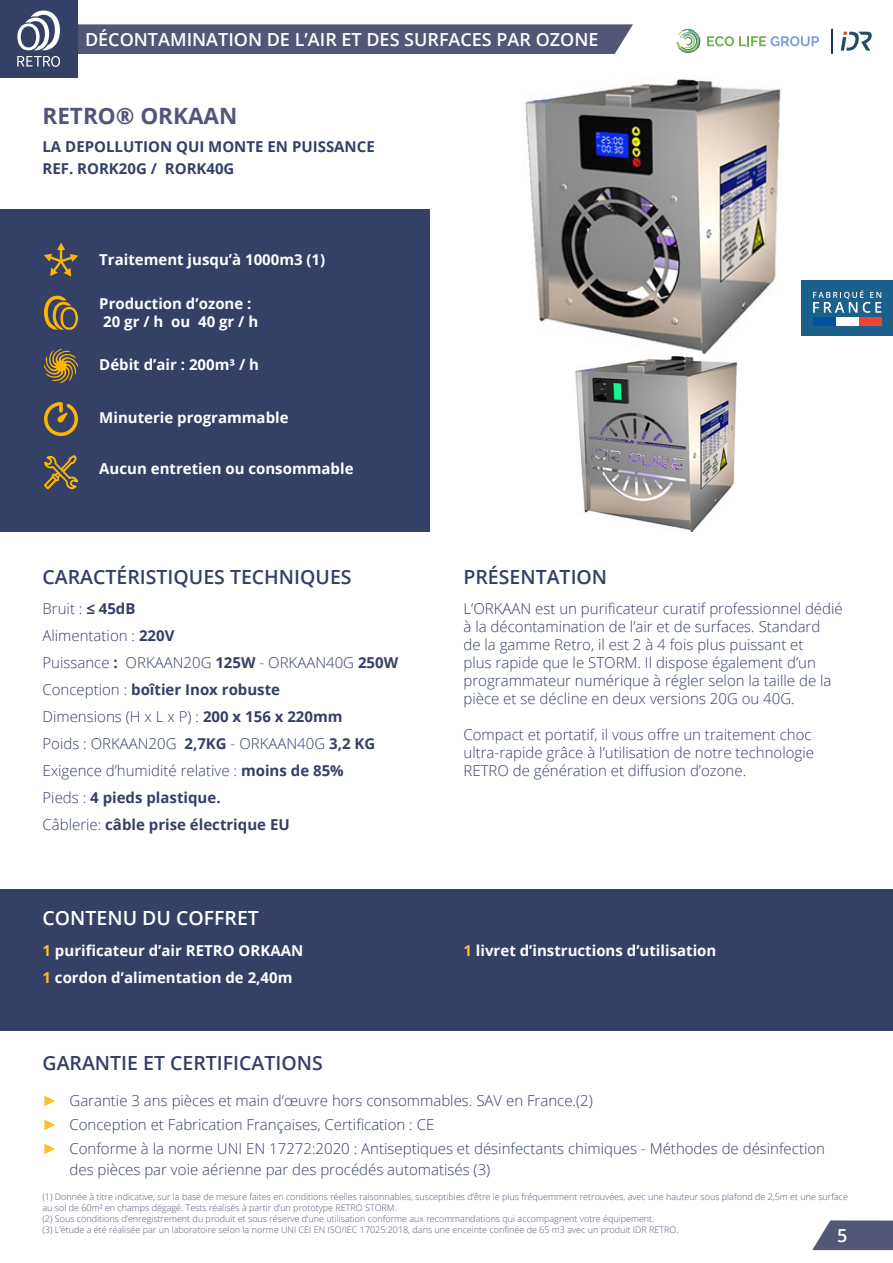
<style>
.page{position:relative;width:893px;height:1263px;background:#fff}
.page>*{position:absolute;margin:0;border:0;box-sizing:border-box;transform-origin:0 0}
.TITRE_1_RETRO{font:700 22.5px "Open Sans";color:#525778}
.Title_2_White_retro{font:600 19.5px "Open Sans";color:#353f66}
.Title_2_Dark_Backgro{font:600 19.5px "Open Sans";color:#fff}
.t1{font:600 18px "Open Sans";color:#fff}
.Standard_White_Retro{font:300 15px/18px "Open Sans";color:#353f66}
.Retro_List{font:300 15px/27px "Open Sans";color:#353f66}
.Standard_dark_Backgr{font:700 15px "Open Sans";color:#fff}
.Standard_Dark_bold_r{font:700 15px "Open Sans";color:#fff}
.Retro_List-2{font:700 15px "Open Sans";color:#353f66}
.Titre_3_white_retro{font:700 15px "Open Sans";color:#344066}
.Retro_Back_Liste{font:700 15px "Open Sans";color:#fff}
.small_white_retro{font:300 9px/10.8px "Open Sans";color:#525778}
.s1{font-weight:700}
.s2{font-weight:300}
.s3{color:#fdbe28}
.s4{font-family:"Arial";font-weight:400;color:#fdbe28}
</style>
<div class="page">
<div style="left:77px;top:24px;width:556px;height:30px;background:#525777"></div>
<svg style="left:812px;top:1220px;width:81px;height:30px;background:#686c88"></svg>
<div style="left:0;top:0;width:77px;height:77px;background:#344066"></div>
<svg style="left:17px;top:56px;width:43px;height:11px"></svg>
<svg style="left:17px;top:11px;width:43px;height:39px"></svg>
<svg style="left:841px;top:32px;width:31px;height:19px"></svg>
<svg style="left:707px;top:36px;width:112px;height:10px"></svg>
<svg style="left:679px;top:29px;width:22px;height:24px"></svg>
<div style="left:831px;top:29px;width:2px;height:25px;border:2px solid #1c3b45"></div>
<div style="left:0;top:889px;width:893px;height:142px;background:#344066"></div>
<div style="left:0;top:209px;width:429px;height:322px;background:#344066"></div>
<img style="left:575px;top:356px;width:163px;height:175px">
<img style="left:525px;top:78px;width:256px;height:276px">
<svg style="left:44px;top:349px;width:34px;height:34px"></svg>
<svg style="left:44px;top:242px;width:34px;height:35px"></svg>
<svg style="left:44px;top:455px;width:34px;height:34px"></svg>
<svg style="left:44px;top:296px;width:34px;height:34px"></svg>
<svg style="left:44px;top:402px;width:34px;height:34px"></svg>
<div style="left:801px;top:280px;width:92px;height:56px;background:#1c618b"></div>
<svg style="left:813px;top:290px;width:68px;height:23px"></svg>
<div style="left:813px;top:318px;width:23px;height:8px;background:#0050a4"></div>
<div style="left:836px;top:318px;width:23px;height:8px;background:#fff"></div>
<div style="left:859px;top:318px;width:22px;height:8px;background:#ef4135"></div>
<p class="t1" style="left:85px;top:27px;width:515px">DÉCONTAMINATION DE L’AIR ET DES SURFACES PAR OZONE</p>
<p class="TITRE_1_RETRO" style="left:43px;top:100px;width:196px">RETRO® ORKAAN</p>
<p class="Titre_3_white_retro" style="left:43px;top:136px;width:334px">LA DEPOLLUTION QUI MONTE EN PUISSANCE</p>
<p class="Titre_3_white_retro" style="left:43px;top:158px;width:193px">REF. RORK20G / RORK40G</p>
<p class="Standard_dark_Backgr" style="left:99px;top:249px;width:228px">Traitement jusqu’à 1000m3 (1)</p>
<p class="Standard_dark_Backgr" style="left:99px;top:293px;width:154px">Production d’ozone :</p>
<p class="Standard_dark_Backgr" style="left:103px;top:311px;width:157px">20 gr / h ou 40 gr / h</p>
<p class="Standard_dark_Backgr" style="left:99px;top:354px;width:161px">Débit d’air : 200m³ / h</p>
<p class="Standard_dark_Backgr" style="left:99px;top:407px;width:191px">Minuterie programmable</p>
<p class="Standard_dark_Backgr" style="left:99px;top:458px;width:256px">Aucun entretien ou consommable</p>
<p class="Title_2_White_retro" style="left:43px;top:563px;width:311px">CARACTÉRISTIQUES TECHNIQUES</p>
<p class="Title_2_White_retro" style="left:463px;top:563px;width:145px">PRÉSENTATION</p>
<p class="Retro_List" style="left:43px;top:595px;width:95px">Bruit : <span class="s1">≤ 45dB</span></p>
<p class="Retro_List" style="left:43px;top:622px;width:133px">Alimentation : <span class="s1">220V</span></p>
<p class="Retro_List" style="left:43px;top:649px;width:357px">Puissance <span class="s1">:</span> ORKAAN20G <span class="s1">125W</span> - ORKAAN40G <span class="s1">250W<br></span>Conception : <span class="s1">boîtier Inox robuste</span></p>
<p class="Retro_List" style="left:43px;top:703px;width:301px">Dimensions (H x L x P) : <span class="s1">200 x 156 x 220mm</span></p>
<p class="Retro_List" style="left:43px;top:730px;width:334px">Poids : ORKAAN20G <span class="s1">2,7KG</span> - ORKAAN40G <span class="s1">3,2 KG</span></p>
<p class="Retro_List" style="left:43px;top:757px;width:303px">Exigence d’humidité relative : <span class="s1">moins de 85%</span></p>
<p class="Retro_List-2" style="left:43px;top:787px;width:180px"><span class="s2">Pieds :</span> 4 pieds plastique.</p>
<p class="Retro_List-2" style="left:43px;top:814px;width:249px"><span class="s2">Câblerie:</span> câble prise électrique EU</p>
<p class="Title_2_Dark_Backgro" style="left:43px;top:904px;width:218px">CONTENU DU COFFRET</p>
<p class="Standard_White_Retro" style="left:463px;top:599px;width:376px">L’ORKAAN est un purificateur curatif professionnel dédié à la décontamination de l’air et de surfaces. Standard de la gamme Retro, il est 2 à 4 fois plus puissant et<br>plus rapide que le STORM. Il dispose également d’un programmateur numérique à régler selon la taille de la pièce et se décline en deux versions 20G ou 40G.</p>
<p class="Standard_White_Retro" style="left:463px;top:725px;width:352px">Compact et portatif, il vous offre un traitement choc ultra-rapide grâce à l’utilisation de notre technologie<br>RETRO de génération et diffusion d’ozone.</p>
<p class="Standard_Dark_bold_r" style="left:43px;top:939px;width:262px"><span class="s3">1</span> purificateur d’air RETRO ORKAAN</p>
<p class="Retro_Back_Liste" style="left:463px;top:939px;width:254px"><span class="s3">1</span> livret d’instructions d’utilisation</p>
<p class="Standard_Dark_bold_r" style="left:43px;top:966px;width:251px"><span class="s3">1</span> cordon d’alimentation de 2,40m</p>
<p class="Title_2_White_retro" style="left:43px;top:1050px;width:282px">GARANTIE ET CERTIFICATIONS</p>
<p class="Standard_White_Retro" style="left:43px;top:1091px;width:552px"><span class="s4">►</span> Garantie 3 ans pièces et main d’œuvre hors consommables. SAV en France.(2)</p>
<p class="Standard_White_Retro" style="left:43px;top:1115px;width:393px"><span class="s4">►</span> Conception et Fabrication Françaises, Certification : CE</p>
<p class="Standard_White_Retro" style="left:70px;top:1137px;width:757px;line-height:21px;text-indent:-27px"><span class="s4">►</span> Conforme à la norme UNI EN 17272:2020 : Antiseptiques et désinfectants chimiques - Méthodes de désinfection des pièces par voie aérienne par des procédés automatisés (3)</p>
<p class="small_white_retro" style="left:43px;top:1191px;width:807px">(1) Donnée à titre indicative, sur la base de mesure faites en conditions réelles raisonnables, susceptibles d’être le plus fréquemment retrouvées, avec une hauteur sous plafond de 2,5m et une surface au sol de 60m² en champs dégagé. Tests réalisés à partir d’un prototype RETRO STORM.</p>
<p class="small_white_retro" style="left:43px;top:1213px;width:638px">(2) Sous conditions d’enregistrement du produit et sous réserve d’une utilisation conforme aux recommandations qui accompagnent votre équipement.<br>(3) L’étude a été réalisée par un laboratoire selon la norme UNI CEI EN ISO/IEC 17025:2018, dans une enceinte confinée de 65 m3 avec un produit IDR RETRO.</p>
<p class="t1" style="left:837px;top:1223px;width:12px">5</p>
</div>
